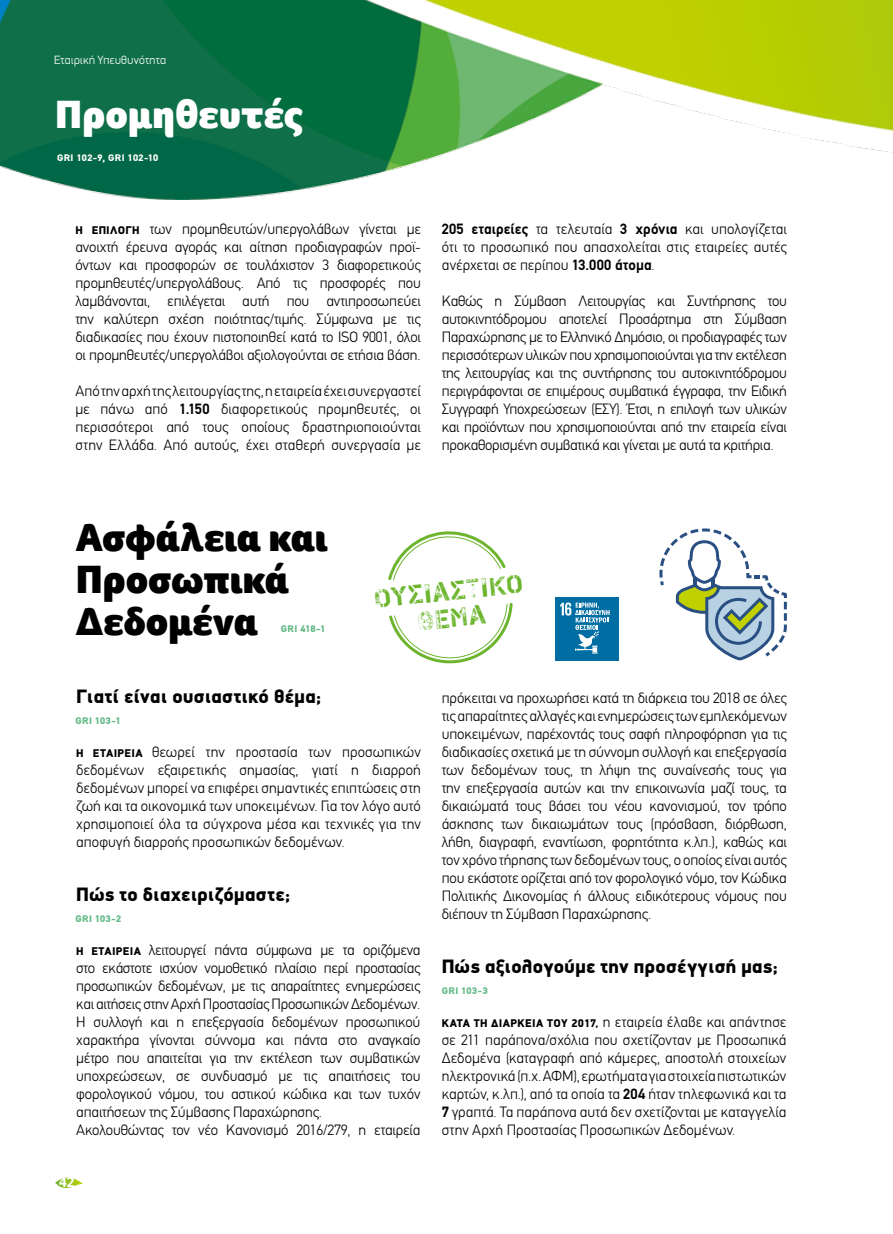
<style>
.page{position:relative;width:893px;height:1234px;background:#fff}
.page>*{position:absolute;margin:0;border:0;box-sizing:border-box;transform-origin:0 0}
.t1{font:900 40.5px/42px "Foco";color:#000}
.t2{font:900 40.5px "Foco";letter-spacing:.005em;color:#fff}
.t3{font:26.7px/27px "PF Stamps Pro Flex";color:#6cb52d;text-align:center}
.t4{font:900 19.5px "PF Din Display";letter-spacing:.015em;color:#000}
.t5{font:300 15px/18px "PF Din Text";letter-spacing:-.01em;color:#000;text-align:justify}
.t6{font:700 15px "Foco";color:#fff}
.t7{font:300 12px "PF Din Display";letter-spacing:.015em;color:#fff}
.t8{font:900 9.6px "PF Din Text";letter-spacing:.03em;color:#60b885;scale:1.1 1}
.t9{font:900 9.6px "PF Din Text";letter-spacing:.03em;color:#fff;scale:1.1 1}
.s1{font-family:"PF Din Display";font-weight:900;font-size:11.25px}
.s2{font-weight:700}
</style>
<div class="page">
<svg style="left:55px;top:1177px;width:28px;height:11px"></svg>
<img style="left:0;top:0;width:893px;height:200px">
<svg style="left:388px;top:531px;width:118px;height:49px"></svg>
<svg style="left:389px;top:602px;width:124px;height:62px"></svg>
<svg style="left:659px;top:528px;width:128px;height:132px"></svg>
<div style="left:555px;top:597px;width:64px;height:63px;background:#006ea2"></div>
<svg style="left:560px;top:602px;width:50px;height:51px"></svg>
<p class="t7" style="left:54px;top:52px;width:114px">Εταιρική Υπευθυνότητα</p>
<h1 class="t2" style="left:55px;top:88px;width:249px">Προμηθευτές</h1>
<p class="t9" style="left:57px;top:152px;width:94px">GRI 102-9, GRI 102-10</p>
<p class="t5" style="left:75px;top:220px;width:347px"><span class="s1">Η ΕΠΙΛΟΓΉ</span> των προμηθευτών/υπεργολάβων γίνεται με ανοιχτή έρευνα αγοράς και αίτηση προδιαγραφών προϊ&shy;όντων και προσφορών σε τουλάχιστον 3 διαφορετικούς προμηθευτές/υπεργολάβους. Από τις προσφορές που λαμβάνονται, επιλέγεται αυτή που αντιπροσωπεύει την καλύτερη σχέση ποιότητας/τιμής. Σύμφωνα με τις διαδικασίες που έχουν πιστοποιηθεί κατά το ISO 9001, όλοι οι προμηθευτές/υπεργολάβοι αξιολογούνται σε ετήσια βάση.</p>
<p class="t5" style="left:75px;top:382px;width:347px">Από την αρχή της λειτουργίας της, η εταιρεία έχει συνεργαστεί με πάνω από <span class="s2">1.150</span> διαφορετικούς προμηθευτές, οι περισσότεροι από τους οποίους δραστηριοποιούνται στην Ελλάδα. Από αυτούς, έχει σταθερή συνεργασία με</p>
<p class="t5" style="left:442px;top:220px;width:347px"><span class="s2">205 εταιρείες</span> τα τελευταία <span class="s2">3 χρόνια</span> και υπολογίζεται ότι το προσωπικό που απασχολείται στις εταιρείες αυτές ανέρχεται σε περίπου <span class="s2">13.000 άτομα</span>.</p>
<p class="t5" style="left:442px;top:292px;width:347px">Καθώς η Σύμβαση Λειτουργίας και Συντήρησης του αυτοκινητόδρομου αποτελεί Προσάρτημα στη Σύμβαση Παραχώρησης με το Ελληνικό Δημόσιο, οι προδιαγραφές των περισσότερων υλικών που χρησιμοποιούνται για την εκτέλεση της λειτουργίας και της συντήρησης του αυτοκινητόδρομου περιγράφονται σε επιμέρους συμβατικά έγγραφα, την Ειδική Συγγραφή Υποχρεώσεων (ΕΣΥ). Έτσι, η επιλογή των υλικών και προϊόντων που χρησιμοποιούνται από την εταιρεία είναι προκαθορισμένη συμβατικά και γίνεται με αυτά τα κριτήρια.</p>
<h1 class="t1" style="left:76px;top:516px;width:253px">Ασφάλεια και<br>Προσωπικά<br>Δεδομένα</h1>
<p class="t8" style="left:281px;top:622px;width:42px">GRI 418-1</p>
<h2 class="t3" style="left:373px;top:585px;width:151px;rotate:-6deg">Ουσιαστικό θέμα</h2>
<h3 class="t4" style="left:76px;top:683px;width:246px">Γιατί είναι ουσιαστικό θέμα;</h3>
<p class="t8" style="left:75px;top:714px;width:43px">GRI 103-1</p>
<p class="t5" style="left:76px;top:742px;width:346px"><span class="s1">Η ΕΤΑΙΡΕΊΑ</span> θεωρεί την προστασία των προσωπικών δεδομένων εξαιρετικής σημασίας, γιατί η διαρροή δεδομένων μπορεί να επιφέρει σημαντικές επιπτώσεις στη ζωή και τα οικονομικά των υποκειμένων. Για τον λόγο αυτό χρησιμοποιεί όλα τα σύγχρονα μέσα και τεχνικές για την αποφυγή διαρροής προσωπικών δεδομένων.</p>
<h3 class="t4" style="left:76px;top:881px;width:215px">Πώς το διαχειριζόμαστε;</h3>
<p class="t8" style="left:75px;top:912px;width:43px">GRI 103-2</p>
<p class="t5" style="left:76px;top:940px;width:346px;text-align:left"><span class="s1">Η ΕΤΑΙΡΕΊ Α</span> λειτουργεί πάντα σύμφωνα με τα οριζόμενα στο εκάστοτε ισχύον νομοθετικό πλαίσιο περί προστασίας προσωπικών δεδομένων, με τις απαραίτητες ενημερώσεις και αιτήσεις στην Αρχή Προστασίας Προσωπικών Δεδομένων.<br>Η συλλογή και η επεξεργασία δεδομένων προσωπικού χαρακτήρα γίνονται σύννομα και πάντα στο αναγκαίο μέτρο που απαιτείται για την εκτέλεση των συμβατικών υποχρεώσεων, σε συνδυασμό με τις απαιτήσεις του φορολογικού νόμου, του αστικού κώδικα και των τυχόν απαιτήσεων της Σύμβασης Παραχώρησης.<br>Ακολουθώντας τον νέο Κανονισμό 2016/279, η εταιρεία</p>
<p class="t6" style="left:59px;top:1171px;width:17px">42</p>
<p class="t5" style="left:442px;top:688px;width:347px">πρόκειται να προχωρήσει κατά τη διάρκεια του 2018 σε όλες τις απαραίτητες αλλαγές και ενημερώσεις των εμπλεκόμενων υποκειμένων, παρέχοντάς τους σαφή πληροφόρηση για τις διαδικασίες σχετικά με τη σύννομη συλλογή και επεξεργασία των δεδομένων τους, τη λήψη της συναίνεσής τους για την επεξεργασία αυτών και την επικοινωνία μαζί τους, τα δικαιώματά τους βάσει του νέου κανονισμού, τον τρόπο άσκησης των δικαιωμάτων τους (πρόσβαση, διόρθωση, λήθη, διαγραφή, εναντίωση, φορητότητα κ.λπ.), καθώς και τον χρόνο τήρησης των δεδομένων τους, ο οποίος είναι αυτός που εκάστοτε ορίζεται από τον φορολογικό νόμο, τον Κώδικα Πολιτικής Δικονομίας ή άλλους ειδικότερους νόμους που διέπουν τη Σύμβαση Παραχώρησης.</p>
<h3 class="t4" style="left:442px;top:953px;width:338px">Πώς αξιολογούμε την προσέγγισή μας;</h3>
<p class="t8" style="left:442px;top:984px;width:43px">GRI 103-3</p>
<p class="t5" style="left:442px;top:1012px;width:346px"><span class="s1">ΚΑΤΆ ΤΗ ΔΙΆΡΚΕΙΑ ΤΟΥ 2017,</span> η εταιρεία έλαβε και απάντησε σε 211 παράπονα/σχόλια που σχετίζονταν με Προσωπικά Δεδομένα (καταγραφή από κάμερες, αποστολή στοιχείων ηλεκτρονικά (π.χ. ΑΦΜ), ερωτήματα για στοιχεία πιστωτικών καρτών, κ.λπ.), από τα οποία τα <span class="s2">204</span> ήταν τηλεφωνικά και τα <span class="s2">7</span> γραπτά. Τα παράπονα αυτά δεν σχετίζονται με καταγγελία στην Αρχή Προστασίας Προσωπικών Δεδομένων.</p>
</div>
